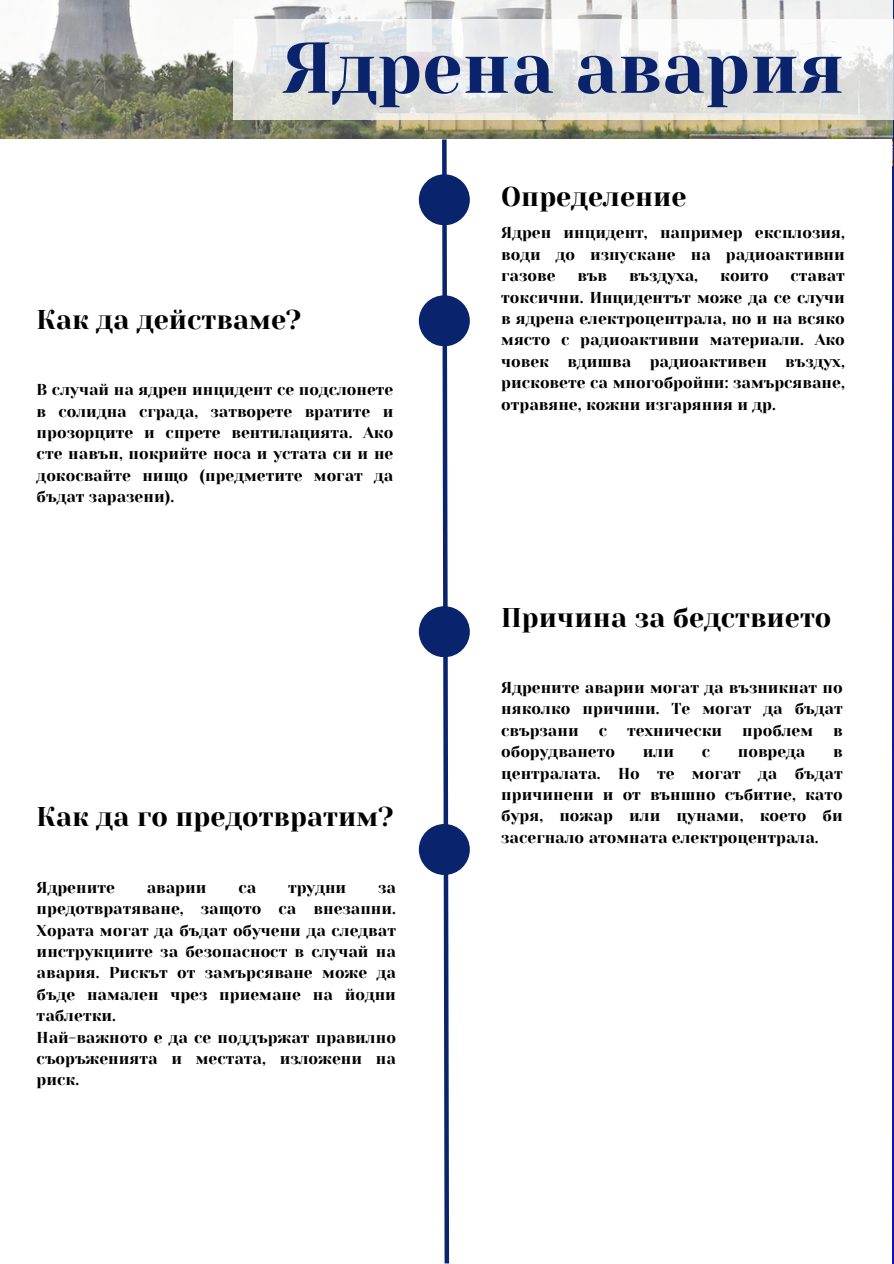
<style>
.page{position:relative;width:894px;height:1264px;background:#fff}
.page>*{position:absolute;margin:0;border:0;box-sizing:border-box;transform-origin:0 0}
.t1{font:72px "Yeseva One";color:#09246c}
.t2{font:27px "Yeseva One";color:#000}
.t3{font:15.75px/21.3px "Yeseva One";color:#000;text-align:justify}
</style>
<div class="page">
<img style="left:0;top:0;width:892px;height:139px">
<svg style="left:233px;top:19px;width:660px;height:101px"></svg>
<svg style="left:439px;top:135px;width:12px;height:1128px"></svg>
<div style="left:418px;top:174px;width:51px;height:51px;background:#09246c;border-radius:50%"></div>
<div style="left:418px;top:295px;width:51px;height:51px;background:#09246c;border-radius:50%"></div>
<div style="left:418px;top:606px;width:51px;height:51px;background:#09246c;border-radius:50%"></div>
<div style="left:418px;top:824px;width:51px;height:51px;background:#09246c;border-radius:50%"></div>
<h1 class="t1" style="left:282px;top:27px;width:563px">Ядрена авария</h1>
<h2 class="t2" style="left:37px;top:304px;width:266px">Как да действаме?</h2>
<p class="t3" style="left:37px;top:379px;width:358px">В случай на ядрен инцидент се подслонете в солидна сграда, затворете вратите и прозорците и спрете вентилацията. Ако сте навън, покрийте носа и устата си и не докосвайте нищо (предметите могат да бъдат заразени).</p>
<h2 class="t2" style="left:37px;top:801px;width:358px">Как да го предотвратим?</h2>
<p class="t3" style="left:37px;top:876px;width:80px">Ядрените</p>
<p class="t3" style="left:147px;top:876px;width:61px">аварии</p>
<p class="t3" style="left:238px;top:876px;width:19px">са</p>
<p class="t3" style="left:288px;top:876px;width:60px">трудни</p>
<p class="t3" style="left:37px;top:876px;width:361px;text-align:left;text-indent:341px">за предотвратяване, защото са внезапни.<br>Хората могат да бъдат обучени да следват инструкциите за безопасност в случай на авария. Рискът от замърсяване може да бъде намален чрез приемане на йодни таблетки.<br>Най-важното е да се поддържат правилно съоръженията и местата, изложени на риск.</p>
<h2 class="t2" style="left:501px;top:181px;width:187px">Определение</h2>
<p class="t3" style="left:501px;top:222px;width:345px">Ядрен инцидент, например експлозия, води до изпускане на радиоактивни газове</p>
<p class="t3" style="left:501px;top:265px;width:345px;text-indent:289px">стават токсични. Инцидентът може да се случи в ядрена електроцентрала, но и на всяко място с радиоактивни материали. Ако човек вдишва радиоактивен въздух, рисковете са многобройни: замърсяване, отравяне, кожни изгаряния и др.</p>
<p class="t3" style="left:577px;top:265px;width:31px">във</p>
<p class="t3" style="left:629px;top:265px;width:71px">въздуха,</p>
<p class="t3" style="left:720px;top:265px;width:50px">които</p>
<h2 class="t2" style="left:501px;top:602px;width:331px">Причина за бедствието</h2>
<p class="t3" style="left:501px;top:677px;width:343px">Ядрените аварии могат да възникнат по няколко причини. Те могат да бъдат свързани</p>
<p class="t3" style="left:598px;top:720px;width:10px">с</p>
<p class="t3" style="left:627px;top:720px;width:97px">технически</p>
<p class="t3" style="left:742px;top:720px;width:72px">проблем</p>
<p class="t3" style="left:833px;top:720px;width:11px">в</p>
<p class="t3" style="left:501px;top:741px;width:115px">оборудването</p>
<p class="t3" style="left:642px;top:741px;width:33px">или</p>
<p class="t3" style="left:701px;top:741px;width:10px">с</p>
<p class="t3" style="left:737px;top:741px;width:69px">повреда</p>
<p class="t3" style="left:501px;top:741px;width:343px;text-indent:332px">в централата. Но те могат да бъдат причинени и от външно събитие, като буря, пожар или цунами, което би засегнало атомната електроцентрала.</p>
</div>
